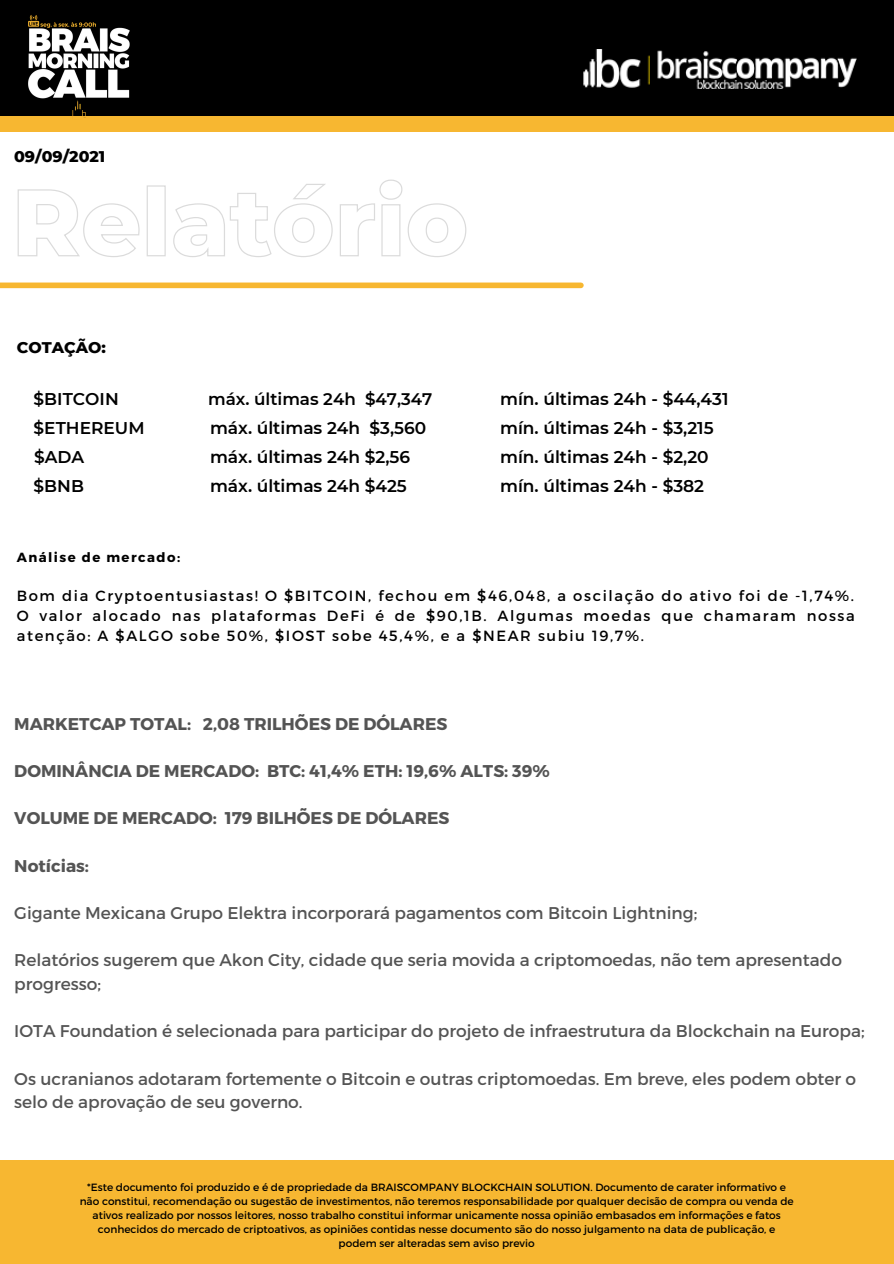
<style>
.page{position:relative;width:894px;height:1264px;background:#fff}
.page>*{position:absolute;margin:0;border:0;box-sizing:border-box;transform-origin:0 0}
.t1{font:16.95px/23.7px "Montserrat";color:#545454}
.t2{font:600 16.95px "Montserrat";color:#000}
.t3{font:700 16.95px "Montserrat";color:#545454}
.t4{font:600 16.65px "Montserrat";color:#000}
.t5{font:800 15.75px "Montserrat";color:#000}
.t6{font:14.7px/20px "Montserrat";letter-spacing:.11em;color:#000;text-align:justify}
.t7{font:700 13.2px "Montserrat";letter-spacing:.11em;color:#000}
.t8{font:10.5px/14px "Montserrat";color:#000;text-align:center}
</style>
<div class="page">
<div style="left:0;top:0;width:893px;height:131px;background:#f7b731"></div>
<div style="left:0;top:0;width:893px;height:116px;background:#000"></div>
<img style="left:583px;top:50px;width:273px;height:38px">
<div style="left:0;top:1159px;width:893px;height:104px;background:#f7b731"></div>
<div style="left:0;top:282px;width:580px;height:6px;background:#f7b731"></div>
<img style="left:0;top:15px;width:159px;height:117px">
<svg style="left:17px;top:179px;width:450px;height:78px"></svg>
<p class="t5" style="left:14px;top:147px;width:93px">09/09/2021</p>
<p class="t5" style="left:17px;top:338px;width:91px">COTAÇÃO:</p>
<p class="t2" style="left:34px;top:389px;width:87px">$BITCOIN</p>
<p class="t4" style="left:208px;top:389px;width:226px">máx. últimas 24h $47,347</p>
<p class="t2" style="left:500px;top:388px;width:230px">mín. últimas 24h - $44,431</p>
<p class="t2" style="left:34px;top:417px;width:112px">$ETHEREUM</p>
<p class="t2" style="left:210px;top:417px;width:217px">máx. últimas 24h $3,560</p>
<p class="t2" style="left:500px;top:417px;width:215px">mín. últimas 24h - $3,215</p>
<p class="t2" style="left:34px;top:446px;width:52px">$ADA</p>
<p class="t2" style="left:210px;top:446px;width:201px">máx. últimas 24h $2,56</p>
<p class="t2" style="left:500px;top:446px;width:210px">mín. últimas 24h - $2,20</p>
<p class="t2" style="left:34px;top:476px;width:52px">$BNB</p>
<p class="t2" style="left:210px;top:476px;width:198px">máx. últimas 24h $425</p>
<p class="t2" style="left:500px;top:476px;width:205px">mín. últimas 24h - $382</p>
<p class="t7" style="left:17px;top:549px;width:165px">Análise de mercado:</p>
<p class="t6" style="left:17px;top:585px;width:839px">Bom dia Cryptoentusiastas! O $BITCOIN, fechou em $46,048, a oscilação do ativo foi de -1,74%.<br>O valor alocado nas plataformas DeFi é de $90,1B. Algumas moedas que chamaram nossa atenção: A $ALGO sobe 50%, $IOST sobe 45,4%, e a $NEAR subiu 19,7%.</p>
<p class="t3" style="left:14px;top:712px;width:434px">MARKETCAP TOTAL: 2,08 TRILHÕES DE DÓLARES</p>
<p class="t3" style="left:14px;top:760px;width:537px">DOMINÂNCIA DE MERCADO: BTC: 41,4% ETH: 19,6% ALTS: 39%</p>
<p class="t3" style="left:14px;top:807px;width:436px">VOLUME DE MERCADO: 179 BILHÕES DE DÓLARES</p>
<p class="t3" style="left:14px;top:854px;width:76px">Notícias:</p>
<p class="t1" style="left:14px;top:900px;width:684px">Gigante Mexicana Grupo Elektra incorporará pagamentos com Bitcoin Lightning;</p>
<p class="t1" style="left:14px;top:947px;width:828px">Relatórios sugerem que Akon City, cidade que seria movida a criptomoedas, não tem apresentado progresso;</p>
<p class="t1" style="left:14px;top:1018px;width:851px">IOTA Foundation é selecionada para participar do projeto de infraestrutura da Blockchain na Europa;</p>
<p class="t1" style="left:14px;top:1065px;width:843px">Os ucranianos adotaram fortemente o Bitcoin e outras criptomoedas. Em breve, eles podem obter o selo de aprovação de seu governo.</p>
<p class="t8" style="left:80px;top:1179px;width:715px">*Este documento foi produzido e é de propriedade da BRAISCOMPANY BLOCKCHAIN SOLUTION. Documento de carater informativo e não constitui, recomendação ou sugestão de investimentos, não teremos responsabilidade por qualquer decisão de compra ou venda de ativos realizado por nossos leitores, nosso trabalho constitui informar unicamente nossa opinião embasados em informações e fatos conhecidos do mercado de criptoativos, as opiniões contidas nesse documento são do nosso julgamento na data de publicação, e podem ser alteradas sem aviso previo</p>
</div>
